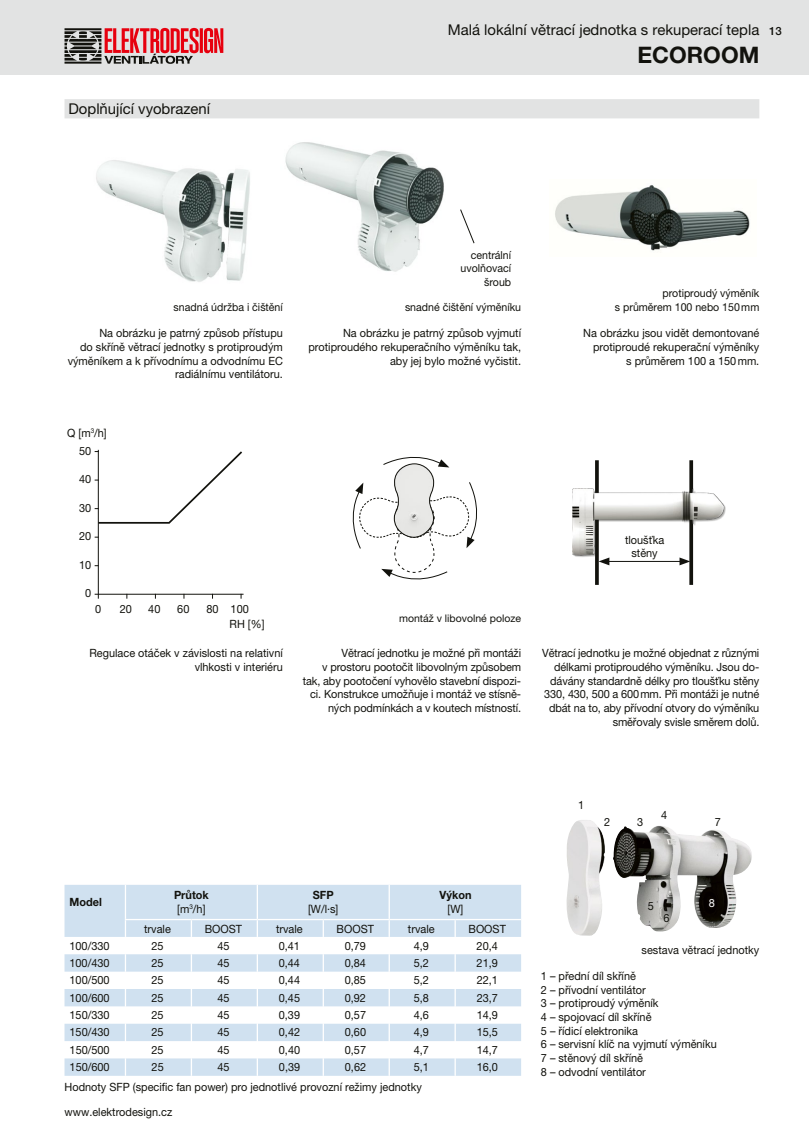
<style>
.page{position:relative;width:809px;height:1141px;background:#fff}
.page>*{position:absolute;margin:0;border:0;box-sizing:border-box;transform-origin:0 0}
.t1{font:700 22.75px "Helvetica Neue LT Pro";color:#12120d}
.t2{font:14.88px "Helvetica Neue LT Pro";color:#12120d}
.t3{font:11.38px/13.7px "Helvetica Neue LT Pro";color:#12120d;text-align:right;scale:.96 1}
.t4{font:700 11.38px/13.7px "Helvetica Neue LT Pro";color:#12120d;scale:.96 1}
.t5{font:11.38px "Helvetica Neue LT Pro";color:#fff;scale:.96 1}
.t6{font:11.03px/13.7px "Helvetica Neue LT Pro";color:#12120d;text-align:right;scale:.96 1}
.t7{font:10.5px "Helvetica Neue LT Pro";color:#12120d}
.s1{font-weight:500;font-size:11.38px}
.s2{font-weight:400}
</style>
<div class="page">
<div style="left:0;top:0;width:809px;height:74px;background:#e2e3e3"></div>
<svg style="left:64px;top:28px;width:159px;height:36px"></svg>
<img style="left:285px;top:142px;width:159px;height:130px">
<img style="left:555px;top:185px;width:195px;height:66px">
<img style="left:96px;top:160px;width:154px;height:122px">
<img style="left:566px;top:820px;width:186px;height:116px">
<hr style="left:595px;top:460px;width:3px;height:125px;background:#12120d">
<svg style="left:689px;top:460px;width:4px;height:125px"></svg>
<div style="left:573px;top:489px;width:153px;height:68px;background:#12120d;opacity:.33"></div>
<img style="left:573px;top:489px;width:153px;height:66px">
<hr style="left:606px;top:561px;width:76px;height:1px;background:#12120d">
<svg style="left:598px;top:557px;width:11px;height:8px"></svg>
<svg style="left:679px;top:557px;width:11px;height:8px"></svg>
<svg style="left:460px;top:209px;width:15px;height:35px"></svg>
<hr style="left:95px;top:594px;width:148px;height:1px;background:#12120d">
<hr style="left:98px;top:450px;width:1px;height:149px;background:#12120d">
<svg style="left:95px;top:449px;width:147px;height:76px"></svg>
<svg style="left:64px;top:885px;width:457px;height:191px;fill:#d0e1f0"></svg>
<svg style="left:125px;top:920px;width:1px;height:156px"></svg>
<svg style="left:191px;top:920px;width:1px;height:156px"></svg>
<svg style="left:257px;top:920px;width:1px;height:156px"></svg>
<svg style="left:322px;top:920px;width:2px;height:156px"></svg>
<svg style="left:388px;top:920px;width:2px;height:156px"></svg>
<svg style="left:454px;top:920px;width:2px;height:156px"></svg>
<hr style="left:125px;top:885px;width:1px;height:34px;background:#fff">
<hr style="left:257px;top:885px;width:1px;height:34px;background:#fff">
<hr style="left:388px;top:885px;width:2px;height:34px;background:#fff">
<hr style="left:125px;top:919px;width:66px;height:1px;background:#fff">
<hr style="left:191px;top:919px;width:66px;height:1px;background:#fff">
<hr style="left:257px;top:919px;width:66px;height:1px;background:#fff">
<hr style="left:323px;top:919px;width:66px;height:1px;background:#fff">
<hr style="left:389px;top:919px;width:66px;height:1px;background:#fff">
<hr style="left:455px;top:919px;width:66px;height:1px;background:#fff">
<div style="left:64px;top:99px;width:695px;height:19px;background:#e2e3e3"></div>
<svg style="left:352px;top:456px;width:125px;height:124px"></svg>
<h2 class="t2" style="left:68px;top:100px;width:143px">Doplňující vyobrazení</h2>
<h2 class="t2" style="left:448px;top:21px;width:335px">Malá lokální větrací jednotka s rekuperací tepla <span class="s1">13</span></h2>
<h1 class="t1" style="left:637px;top:41px;width:123px">ECOROOM</h1>
<p class="t6" style="left:460px;top:248px;width:54px">centrální uvolňovací šroub</p>
<p class="t6" style="left:174px;top:300px;width:115px">snadná údržba i čištění</p>
<p class="t6" style="left:405px;top:300px;width:122px">snadné čištění výměníku</p>
<p class="t6" style="left:615px;top:286px;width:152px">protiproudý výměník<br>s průměrem 100 nebo 150mm</p>
<p class="t3" style="left:68px;top:326px;width:226px">Na obrázku je patrný způsob přístupu<br>do skříně větrací jednotky s protiproudým výměníkem a k přívodnímu a odvodnímu EC radiálnímu ventilátoru.</p>
<p class="t3" style="left:308px;top:326px;width:223px">Na obrázku je patrný způsob vyjmutí protiproudého rekuperačního výměníku tak, aby jej bylo možné vyčistit.</p>
<p class="t3" style="left:583px;top:326px;width:185px">Na obrázku jsou vidět demontované protiproudé rekuperační výměníky<br>s průměrem 100 a 150mm.</p>
<p class="t3" style="left:67px;top:426px;width:43px">Q [m<sup>3</sup>/h]</p>
<p class="t3" style="left:79px;top:444px;width:14px">50</p>
<p class="t3" style="left:79px;top:472px;width:14px">40</p>
<p class="t3" style="left:79px;top:501px;width:14px">30</p>
<p class="t3" style="left:79px;top:529px;width:14px">20</p>
<p class="t3" style="left:79px;top:558px;width:14px">10</p>
<p class="t3" style="left:85px;top:586px;width:8px">0</p>
<p class="t3" style="left:95px;top:602px;width:8px">0</p>
<p class="t3" style="left:120px;top:602px;width:14px">20</p>
<p class="t3" style="left:148px;top:602px;width:14px">40</p>
<p class="t3" style="left:177px;top:602px;width:14px">60</p>
<p class="t3" style="left:206px;top:602px;width:46px">80 100</p>
<p class="t3" style="left:229px;top:617px;width:38px">RH [%]</p>
<p class="t3" style="left:89px;top:646px;width:203px">Regulace otáček v závislosti na relativní vlhkosti v interiéru</p>
<p class="t7" style="left:399px;top:612px;width:123px">montáž v libovolné poloze</p>
<p class="t3" style="left:303px;top:646px;width:229px">Větrací jednotku je možné při montáži<br>v prostoru pootočit libovolným způsobem tak, aby pootočení vyhovělo stavební dispozi&shy;ci. Konstrukce umožňuje i montáž ve stísně&shy;ných podmínkách a v koutech místností.</p>
<p class="t3" style="left:625px;top:533px;width:42px;text-align:center">tloušťka stěny</p>
<p class="t3" style="left:542px;top:646px;width:227px">Větrací jednotku je možné objednat z různými délkami protiproudého výměníku. Jsou do&shy;dávány standardně délky pro tloušťku stěny 330, 430, 500 a 600mm. Při montáži je nutné dbát na to, aby přívodní otvory do výměníku směřovaly svisle směrem dolů.</p>
<p class="t3" style="left:578px;top:798px;width:8px">1</p>
<p class="t3" style="left:604px;top:815px;width:8px">2</p>
<p class="t3" style="left:637px;top:815px;width:8px">3</p>
<p class="t3" style="left:661px;top:808px;width:8px">4</p>
<p class="t3" style="left:714px;top:815px;width:8px">7</p>
<p class="t4" style="left:69px;top:895px;width:35px">Model</p>
<p class="t4" style="left:174px;top:888px;width:38px">Průtok <span class="s2">[m</span><sup>3</sup><span class="s2">/h]</span></p>
<p class="t4" style="left:313px;top:888px;width:23px">SFP</p>
<p class="t3" style="left:308px;top:902px;width:33px">[W/l.s]</p>
<p class="t4" style="left:439px;top:888px;width:35px">Výkon</p>
<p class="t3" style="left:447px;top:902px;width:18px">[W]</p>
<p class="t3" style="left:144px;top:922px;width:29px">trvale</p>
<p class="t3" style="left:205px;top:922px;width:40px">BOOST</p>
<p class="t3" style="left:276px;top:922px;width:29px">trvale</p>
<p class="t3" style="left:336px;top:922px;width:40px">BOOST</p>
<p class="t3" style="left:408px;top:922px;width:29px">trvale</p>
<p class="t3" style="left:468px;top:922px;width:40px">BOOST</p>
<p class="t3" style="left:69px;top:939px;width:43px">100/330</p>
<p class="t3" style="left:151px;top:939px;width:14px">25</p>
<p class="t3" style="left:217px;top:939px;width:14px">45</p>
<p class="t3" style="left:279px;top:939px;width:24px">0,41</p>
<p class="t3" style="left:345px;top:939px;width:24px">0,79</p>
<p class="t3" style="left:414px;top:939px;width:17px">4,9</p>
<p class="t3" style="left:476px;top:939px;width:24px">20,4</p>
<p class="t3" style="left:69px;top:956px;width:43px">100/430</p>
<p class="t3" style="left:151px;top:956px;width:14px">25</p>
<p class="t3" style="left:217px;top:956px;width:14px">45</p>
<p class="t3" style="left:279px;top:956px;width:24px">0,44</p>
<p class="t3" style="left:345px;top:956px;width:24px">0,84</p>
<p class="t3" style="left:414px;top:956px;width:17px">5,2</p>
<p class="t3" style="left:476px;top:956px;width:24px">21,9</p>
<p class="t3" style="left:69px;top:973px;width:43px">100/500</p>
<p class="t3" style="left:151px;top:973px;width:14px">25</p>
<p class="t3" style="left:217px;top:973px;width:14px">45</p>
<p class="t3" style="left:279px;top:973px;width:24px">0,44</p>
<p class="t3" style="left:345px;top:973px;width:24px">0,85</p>
<p class="t3" style="left:414px;top:973px;width:17px">5,2</p>
<p class="t3" style="left:476px;top:973px;width:24px">22,1</p>
<p class="t3" style="left:70px;top:991px;width:43px">100/600</p>
<p class="t3" style="left:151px;top:991px;width:14px">25</p>
<p class="t3" style="left:217px;top:991px;width:14px">45</p>
<p class="t3" style="left:279px;top:991px;width:24px">0,45</p>
<p class="t3" style="left:345px;top:991px;width:24px">0,92</p>
<p class="t3" style="left:414px;top:991px;width:17px">5,8</p>
<p class="t3" style="left:476px;top:991px;width:24px">23,7</p>
<p class="t3" style="left:70px;top:1008px;width:43px">150/330</p>
<p class="t3" style="left:151px;top:1008px;width:14px">25</p>
<p class="t3" style="left:217px;top:1008px;width:14px">45</p>
<p class="t3" style="left:279px;top:1008px;width:24px">0,39</p>
<p class="t3" style="left:345px;top:1008px;width:24px">0,57</p>
<p class="t3" style="left:414px;top:1008px;width:17px">4,6</p>
<p class="t3" style="left:476px;top:1008px;width:24px">14,9</p>
<p class="t3" style="left:70px;top:1025px;width:43px">150/430</p>
<p class="t3" style="left:151px;top:1025px;width:14px">25</p>
<p class="t3" style="left:217px;top:1025px;width:14px">45</p>
<p class="t3" style="left:279px;top:1025px;width:24px">0,42</p>
<p class="t3" style="left:345px;top:1025px;width:24px">0,60</p>
<p class="t3" style="left:414px;top:1025px;width:17px">4,9</p>
<p class="t3" style="left:476px;top:1025px;width:24px">15,5</p>
<p class="t3" style="left:70px;top:1043px;width:43px">150/500</p>
<p class="t3" style="left:152px;top:1043px;width:14px">25</p>
<p class="t3" style="left:217px;top:1043px;width:14px">45</p>
<p class="t3" style="left:279px;top:1043px;width:24px">0,40</p>
<p class="t3" style="left:345px;top:1043px;width:24px">0,57</p>
<p class="t3" style="left:414px;top:1043px;width:17px">4,7</p>
<p class="t3" style="left:477px;top:1043px;width:24px">14,7</p>
<p class="t3" style="left:70px;top:1060px;width:43px">150/600</p>
<p class="t3" style="left:152px;top:1060px;width:14px">25</p>
<p class="t3" style="left:217px;top:1060px;width:14px">45</p>
<p class="t3" style="left:279px;top:1060px;width:24px">0,39</p>
<p class="t3" style="left:345px;top:1060px;width:24px">0,62</p>
<p class="t3" style="left:414px;top:1060px;width:17px">5,1</p>
<p class="t3" style="left:477px;top:1060px;width:24px">16,0</p>
<p class="t3" style="left:64px;top:1080px;width:373px">Hodnoty SFP (specific fan power) pro jednotlivé provozní režimy jednotky</p>
<p class="t3" style="left:64px;top:1105px;width:114px">www.elektrodesign.cz</p>
<p class="t3" style="left:647px;top:899px;width:8px">5</p>
<p class="t3" style="left:663px;top:911px;width:8px">6</p>
<p class="t5" style="left:709px;top:896px;width:8px">8</p>
<p class="t3" style="left:641px;top:943px;width:124px">sestava větrací jednotky</p>
<p class="t3" style="left:541px;top:969px;width:185px;text-align:left">1 – přední díl skříně<br>2 – přívodní ventilátor<br>3 – protiproudý výměník<br>4 – spojovací díl skříně<br>5 – řídicí elektronika<br>6 – servisní klíč na vyjmutí výměníku<br>7 – stěnový díl skříně<br>8 – odvodní ventilátor</p>
</div>
